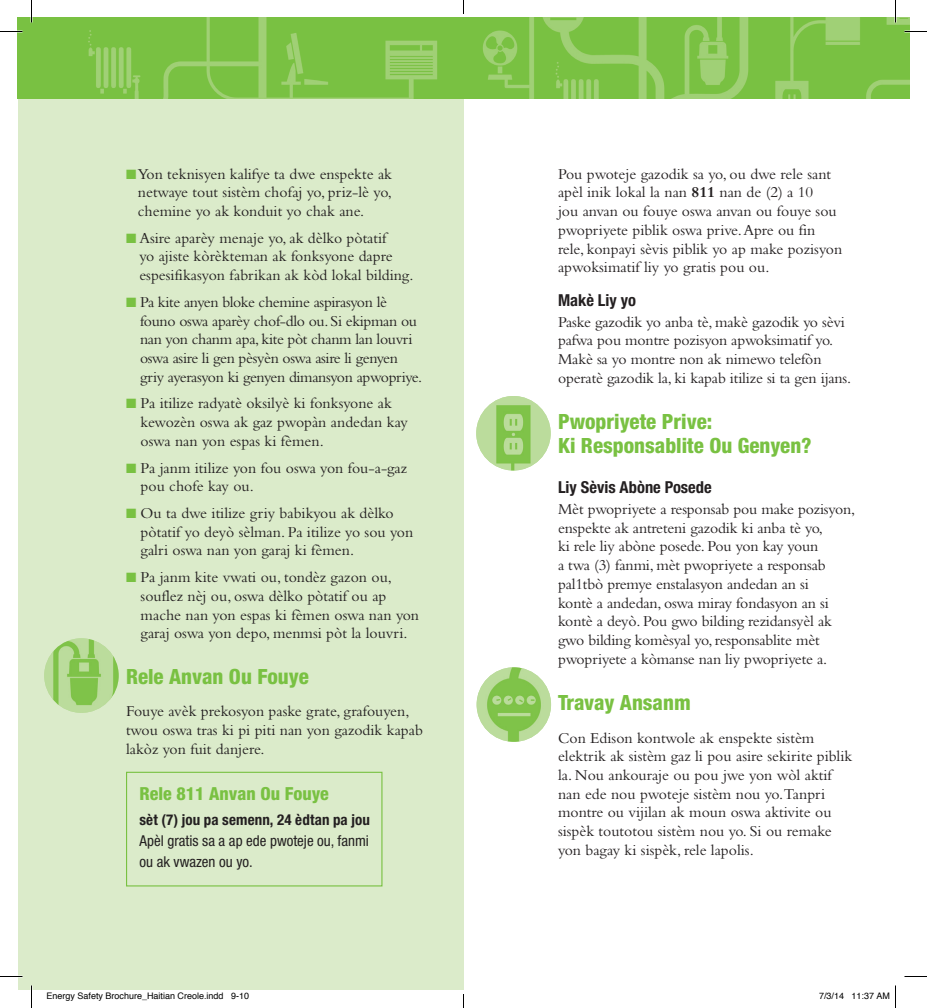
<style>
.page{position:relative;width:927px;height:1008px;background:#fff}
.page>*{position:absolute;margin:0;border:0;box-sizing:border-box;transform-origin:0 0}
.t1{font:800 condensed 21px/24px "Helvetica Neue";color:#79c142}
.t2{font:800 condensed 18px "Helvetica Neue";color:#79c142}
.t3{font:700 condensed 16.5px "Helvetica Neue";color:#231f20}
.t4{font:15.75px/18.8px "Bembo";color:#231f20}
.t5{font:15.75px/18.8px "Bembo";letter-spacing:-.02em;color:#231f20}
.t6{font:condensed 15px/21px "Helvetica Neue";color:#231f20}
.t7{font:700 condensed 15px "Helvetica Neue";letter-spacing:.005em;color:#231f20}
.t8{font:9px "Helvetica";color:#000}
.s1{color:#79c142}
.s2{font-weight:700}
</style>
<div class="page">
<div style="left:18px;top:18px;width:446px;height:972px;background:#dbebca"></div>
<img style="left:18px;top:18px;width:446px;height:81px">
<svg style="left:464px;top:18px;width:445px;height:81px;background:#82c44e"></svg>
<img style="left:44px;top:638px;width:75px;height:75px;border-radius:37px">
<img style="left:477px;top:667px;width:74px;height:75px;border-radius:37px">
<div style="left:126px;top:772px;width:256px;height:114px;border:1px solid #79c142"></div>
<img style="left:476px;top:396px;width:75px;height:75px;border-radius:37px">
<svg style="left:0;top:31px;width:22px;height:1px"></svg>
<svg style="left:904px;top:31px;width:23px;height:1px"></svg>
<svg style="left:0;top:976px;width:22px;height:1px"></svg>
<svg style="left:904px;top:976px;width:23px;height:1px"></svg>
<svg style="left:31px;top:0;width:1px;height:22px"></svg>
<svg style="left:31px;top:986px;width:1px;height:22px"></svg>
<svg style="left:895px;top:0;width:1px;height:22px"></svg>
<svg style="left:895px;top:986px;width:1px;height:22px"></svg>
<svg style="left:463px;top:0;width:1px;height:14px"></svg>
<svg style="left:463px;top:994px;width:1px;height:14px"></svg>
<p class="t4" style="left:138px;top:164px;width:256px;text-align:justify;text-indent:-12px"><span class="s1">■</span>Yon teknisyen kalifye ta dwe enspekte ak netwaye tout sistèm chofaj yo, priz-lè yo, chemine yo ak konduit yo chak ane.</p>
<p class="t4" style="left:139px;top:228px;width:276px;text-indent:-13px"><span class="s1">■</span> Asire aparèy menaje yo, ak dèlko pòtatif<br>yo ajiste kòrèkteman ak fonksyone dapre espesifikasyon fabrikan ak kòd lokal bilding.</p>
<p class="t5" style="left:140px;top:292px;width:284px;text-indent:-14px"><span class="s1">■</span> Pa kite anyen bloke chemine aspirasyon lè founo oswa aparèy chof-dlo ou. Si ekipman ou nan yon chanm apa, kite pòt chanm lan louvri oswa asire li gen pèsyèn oswa asire li genyen griy ayerasyon ki genyen dimansyon apwopriye.</p>
<p class="t4" style="left:141px;top:394px;width:269px;text-indent:-15px"><span class="s1">■</span> Pa itilize radyatè oksilyè ki fonksyone ak kewozèn oswa ak gaz pwopàn andedan kay oswa nan yon espas ki fèmen.</p>
<p class="t4" style="left:141px;top:458px;width:268px;text-indent:-15px"><span class="s1">■</span> Pa janm itilize yon fou oswa yon fou-a-gaz pou chofe kay ou.</p>
<p class="t4" style="left:141px;top:503px;width:274px;text-indent:-15px"><span class="s1">■</span> Ou ta dwe itilize griy babikyou ak dèlko pòtatif yo deyò sèlman. Pa itilize yo sou yon galri oswa nan yon garaj ki fèmen.</p>
<p class="t4" style="left:141px;top:568px;width:280px;text-indent:-15px"><span class="s1">■</span> Pa janm kite vwati ou, tondèz gazon ou, souflez nèj ou, oswa dèlko pòtatif ou ap mache nan yon espas ki fèmen oswa nan yon garaj oswa yon depo, menmsi pòt la louvri.</p>
<h1 class="t1" style="left:126px;top:664px;width:184px">Rele Anvan Ou Fouye</h1>
<p class="t4" style="left:126px;top:701px;width:298px">Fouye avèk prekosyon paske grate, grafouyen, twou oswa tras ki pi piti nan yon gazodik kapab lakòz yon fuit danjere.</p>
<p class="t2" style="left:140px;top:782px;width:191px">Rele 811 Anvan Ou Fouye</p>
<p class="t7" style="left:140px;top:811px;width:232px">sèt (7) jou pa semenn, 24 èdtan pa jou</p>
<p class="t6" style="left:140px;top:830px;width:231px">Apèl gratis sa a ap ede pwoteje ou, fanmi ou ak vwazen ou yo.</p>
<p class="t4" style="left:558px;top:164px;width:286px">Pou pwoteje gazodik sa yo, ou dwe rele sant apèl inik lokal la nan <span class="s2">811</span> nan de (2) a 10<br>jou anvan ou fouye oswa anvan ou fouye sou pwopriyete piblik oswa prive. Apre ou fin rele, konpayi sèvis piblik yo ap make pozisyon apwoksimatif liy yo gratis pou ou.</p>
<p class="t3" style="left:558px;top:290px;width:80px">Makè Liy yo</p>
<p class="t4" style="left:558px;top:312px;width:295px">Paske gazodik yo anba tè, makè gazodik yo sèvi pafwa pou montre pozisyon apwoksimatif yo.<br>Makè sa yo montre non ak nimewo telefòn operatè gazodik la, ki kapab itilize si ta gen ijans.</p>
<h1 class="t1" style="left:558px;top:410px;width:255px">Pwopriyete Prive:<br>Ki Responsablite Ou Genyen?</h1>
<p class="t3" style="left:558px;top:477px;width:155px">Liy Sèvis Abòne Posede</p>
<p class="t4" style="left:558px;top:499px;width:299px">Mèt pwopriyete a responsab pou make pozisyon, enspekte ak antreteni gazodik ki anba tè yo,<br>ki rele liy abòne posede. Pou yon kay youn<br>a twa (3) fanmi, mèt pwopriyete a responsab pal1tbò premye enstalasyon andedan an si<br>kontè a andedan, oswa miray fondasyon an si kontè a deyò. Pou gwo bilding rezidansyèl ak gwo bilding komèsyal yo, responsablite mèt pwopriyete a kòmanse nan liy pwopriyete a.</p>
<h1 class="t1" style="left:558px;top:690px;width:134px">Travay Ansanm</h1>
<p class="t4" style="left:558px;top:728px;width:296px">Con Edison kontwole ak enspekte sistèm elektrik ak sistèm gaz li pou asire sekirite piblik la. Nou ankouraje ou pou jwe yon wòl aktif nan ede nou pwoteje sistèm nou yo.Tanpri montre ou vijilan ak moun oswa aktivite ou sispèk toutotou sistèm nou yo. Si ou remake yon bagay ki sispèk, rele lapolis.</p>
<p class="t8" style="left:46px;top:989px;width:204px">Energy Safety Brochure_Haitian Creole.indd 9-10</p>
<p class="t8" style="left:819px;top:989px;width:73px">7/3/14 11:37 AM</p>
</div>
